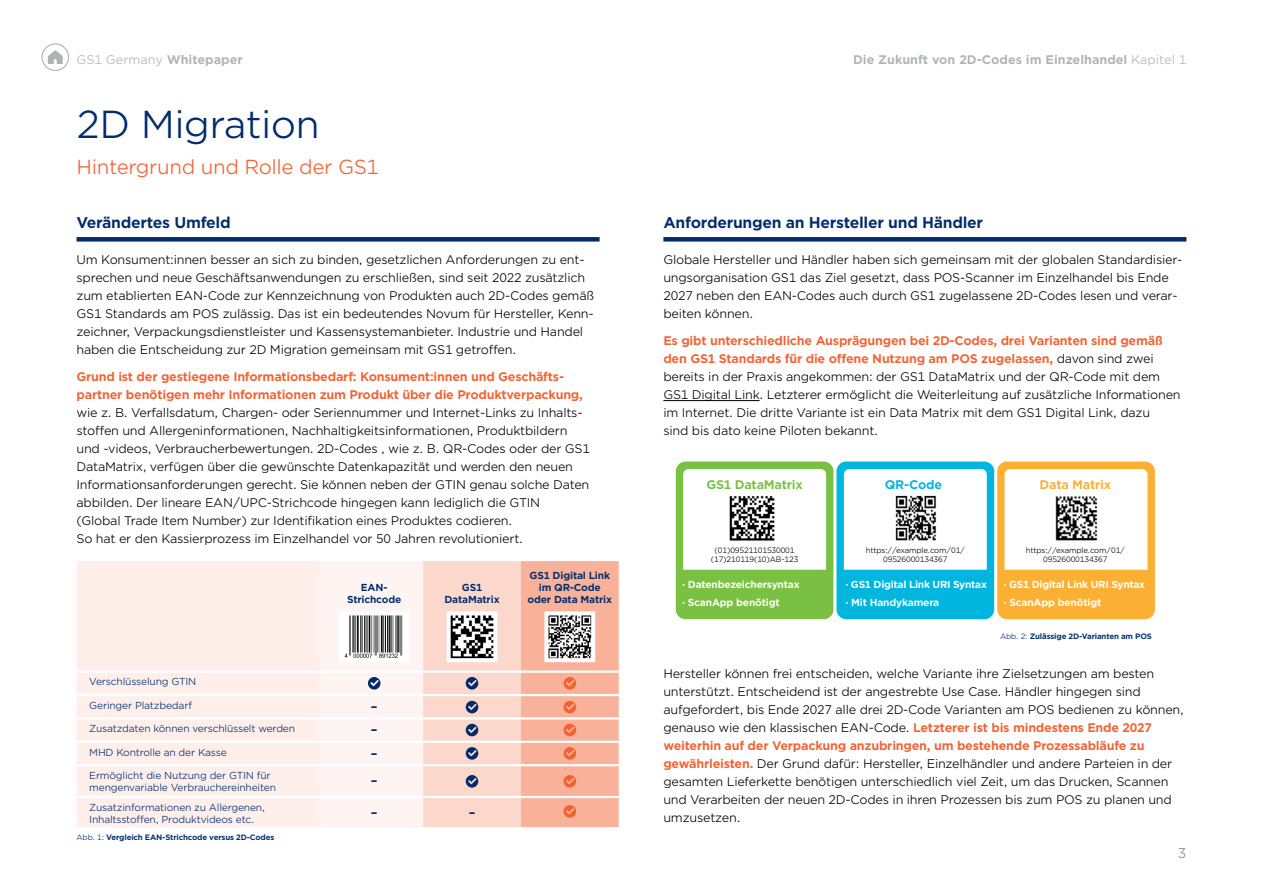
<style>
.page{position:relative;width:1263px;height:893px;background:#fff}
.page>*{position:absolute;margin:0;border:0;box-sizing:border-box;transform-origin:0 0}
.t1{font:37.5px "Gotham Office";letter-spacing:-.02em;color:#002c6c}
.t2{font:19.5px "Gotham Office";letter-spacing:-.02em;color:#f26334}
.t3{font:700 15px "Gotham Office";letter-spacing:-.02em;color:#002c6c}
.t4{font:13.5px "Gotham Office";color:#888b8d}
.t5{font:12px/18px "Gotham Office";letter-spacing:-.02em;color:#000}
.t6{font:700 12px/18px "Gotham Office";letter-spacing:-.02em;color:#f26334}
.t7{font:700 12px "Gotham Office";color:#b1b3b3}
.t8{font:12px "Gotham Office";color:#b1b3b3}
.t9{font:700 12px "Gotham Office";letter-spacing:-.02em;color:#7ac143}
.t10{font:700 12px "Gotham Office";letter-spacing:-.02em;color:#fbb034}
.t11{font:700 12px "Gotham Office";letter-spacing:-.02em;color:#00b6de}
.t12{font:700 12px/23px "Gotham Office";color:#002c6c}
.t13{font:9.75px/12px "Gotham Office";letter-spacing:-.02em;color:#002c6c}
.t14{font:700 9.75px/18px "Gotham Office";letter-spacing:-.02em;color:#fff}
.t15{font:700 9.75px/11.7px "Gotham Office";letter-spacing:-.02em;color:#002c6c;text-align:center}
.t16{font:7.5px/9px "Gotham Office";letter-spacing:-.02em;color:#000;text-align:center}
.t17{font:700 7.5px "Gotham Office";letter-spacing:-.02em;color:#002c6c}
.s1{font-weight:700}
.s2{font-weight:400}
.s3{font-weight:700;color:#f26334}
</style>
<div class="page">
<svg style="left:48px;top:50px;width:15px;height:14px"></svg>
<div style="left:41px;top:43px;width:28px;height:28px;border:1px solid #b1b3b3;border-radius:50%"></div>
<div style="left:77px;top:561px;width:346px;height:266px;background:#feefeb"></div>
<hr style="left:77px;top:670px;width:346px;height:3px;background:#fff">
<hr style="left:77px;top:694px;width:346px;height:2px;background:#fff">
<hr style="left:77px;top:717px;width:346px;height:2px;background:#fff">
<hr style="left:77px;top:741px;width:346px;height:2px;background:#fff">
<hr style="left:77px;top:764px;width:346px;height:2px;background:#fff">
<hr style="left:77px;top:796px;width:346px;height:2px;background:#fff">
<div style="left:320px;top:561px;width:103px;height:265px;background:#fef5f2"></div>
<div style="left:77px;top:237px;width:523px;height:5px;background:#002c6c"></div>
<div style="left:663px;top:237px;width:523px;height:5px;background:#002c6c"></div>
<hr style="left:663px;top:400px;width:97px;height:1px;background:#000">
<svg style="left:339px;top:612px;width:70px;height:50px"></svg>
<svg style="left:368px;top:677px;width:12px;height:13px"></svg>
<svg style="left:423px;top:561px;width:196px;height:266px;background:#efc1b3"></svg>
<div style="left:997px;top:461px;width:158px;height:158px;background:#fbb034;border-radius:10px"></div>
<div style="left:1004px;top:469px;width:143px;height:101px;background:#fff"></div>
<div style="left:836px;top:461px;width:158px;height:158px;background:#00b6de;border-radius:10px"></div>
<div style="left:676px;top:461px;width:157px;height:158px;background:#7ac143;border-radius:10px"></div>
<div style="left:683px;top:469px;width:143px;height:101px;background:#fff"></div>
<div style="left:844px;top:469px;width:143px;height:101px;background:#fff"></div>
<img style="left:887px;top:490px;width:56px;height:55px">
<img style="left:729px;top:491px;width:51px;height:49px">
<img style="left:1041px;top:487px;width:70px;height:59px">
<p class="t8" style="left:77px;top:51px;width:168px">GS1 Germany <span class="s1">Whitepaper</span></p>
<h1 class="t1" style="left:77px;top:99px;width:245px">2D Migration</h1>
<h2 class="t2" style="left:77px;top:154px;width:304px">Hintergrund und Rolle der GS1</h2>
<p class="t3" style="left:77px;top:212px;width:156px">Verändertes Umfeld</p>
<p class="t5" style="left:77px;top:250px;width:519px">Um Konsument:innen besser an sich zu binden, gesetzlichen Anforderungen zu ent&shy;sprechen und neue Geschäftsanwendungen zu erschließen, sind seit 2022 zusätzlich zum etablierten EAN-Code zur Kennzeichnung von Produkten auch 2D-Codes gemäß GS1 Standards am POS zulässig. Das ist ein bedeutendes Novum für Hersteller, Kenn&shy;zeichner, Verpackungsdienstleister und Kassensystemanbieter. Industrie und Handel haben die Entscheidung zur 2D Migration gemeinsam mit GS1 getroffen.</p>
<p class="t6" style="left:77px;top:368px;width:508px">Grund ist der gestiegene Informationsbedarf: Konsument:innen und Geschäfts&shy;partner benötigen mehr Informationen zum Produkt über die Produktverpackung,</p>
<p class="t5" style="left:77px;top:403px;width:515px">wie z. B. Verfallsdatum, Chargen- oder Seriennummer und Internet-Links zu Inhalts&shy;stoffen und Allergeninformationen, Nachhaltigkeitsinformationen, Produktbildern und -videos, Verbraucherbewertungen. 2D-Codes , wie z. B. QR-Codes oder der GS1<br>DataMatrix, verfügen über die gewünschte Datenkapazität und werden den neuen Informationsanforderungen gerecht. Sie können neben der GTIN genau solche Daten abbilden. Der lineare EAN/UPC-Strichcode hingegen kann lediglich die GTIN<br>(Global Trade Item Number) zur Identifikation eines Produktes codieren.<br>So hat er den Kassierprozess im Einzelhandel vor 50 Jahren revolutioniert.</p>
<p class="t13" style="left:89px;top:676px;width:109px">Verschlüsselung GTIN</p>
<p class="t13" style="left:89px;top:699px;width:104px">Geringer Platzbedarf</p>
<p class="t13" style="left:89px;top:722px;width:207px">Zusatzdaten können verschlüsselt werden</p>
<p class="t13" style="left:89px;top:746px;width:139px">MHD Kontrolle an der Kasse</p>
<p class="t13" style="left:89px;top:769px;width:188px">Ermöglicht die Nutzung der GTIN für mengenvariable Verbrauchereinheiten</p>
<p class="t13" style="left:89px;top:801px;width:177px">Zusatzinformationen zu Allergenen,<br>Inhaltsstoffen, Produktvideos etc.</p>
<p class="t17" style="left:77px;top:832px;width:199px"><span class="s2">Abb. 1:</span> Vergleich EAN-Strichcode versus 2D-Codes</p>
<p class="t15" style="left:347px;top:582px;width:56px">EAN-<br>Strichcode</p>
<p class="t15" style="left:444px;top:582px;width:57px">GS1<br>DataMatrix</p>
<p class="t15" style="left:527px;top:570px;width:86px">GS1 Digital Link im QR-Code oder Data Matrix</p>
<p class="t12" style="left:371px;top:695px;width:8px">– –</p>
<p class="t12" style="left:371px;top:742px;width:8px">–</p>
<p class="t12" style="left:371px;top:769px;width:8px">–</p>
<p class="t12" style="left:371px;top:801px;width:8px">–</p>
<p class="t12" style="left:469px;top:801px;width:8px">–</p>
<p class="t7" style="left:853px;top:51px;width:335px">Die Zukunft von 2D-Codes im Einzelhandel <span class="s2">Kapitel 1</span></p>
<p class="t3" style="left:663px;top:212px;width:321px">Anforderungen an Hersteller und Händler</p>
<p class="t5" style="left:663px;top:250px;width:521px">Globale Hersteller und Händler haben sich gemeinsam mit der globalen Standardisier&shy;ungsorganisation GS1 das Ziel gesetzt, dass POS-Scanner im Einzelhandel bis Ende 2027 neben den EAN-Codes auch durch GS1 zugelassene 2D-Codes lesen und verar&shy;beiten können.</p>
<p class="t5" style="left:663px;top:331px;width:519px"><span class="s3">Es gibt unterschiedliche Ausprägungen bei 2D-Codes, drei Varianten sind gemäß den GS1 Standards für die offene Nutzung am POS zugelassen,</span> davon sind zwei bereits in der Praxis angekommen: der GS1 DataMatrix und der QR-Code mit dem GS1 Digital Link. Letzterer ermöglicht die Weiterleitung auf zusätzliche Informationen im Internet. Die dritte Variante ist ein Data Matrix mit dem GS1 Digital Link, dazu<br>sind bis dato keine Piloten bekannt.</p>
<p class="t9" style="left:706px;top:476px;width:98px">GS1 DataMatrix</p>
<p class="t11" style="left:885px;top:476px;width:59px">QR-Code</p>
<p class="t10" style="left:1039px;top:476px;width:73px">Data Matrix</p>
<p class="t16" style="left:711px;top:545px;width:89px">(01)09521101530001 (17)210119(10)AB-123</p>
<p class="t16" style="left:866px;top:545px;width:101px">https://example.com/01/<br>09526000134367</p>
<p class="t16" style="left:1026px;top:545px;width:101px">https://example.com/01/<br>09526000134367</p>
<p class="t14" style="left:682px;top:575px;width:119px">· Datenbezeichersyntax · ScanApp benötigt</p>
<p class="t14" style="left:845px;top:575px;width:143px">· GS1 Digital Link URI Syntax · Mit Handykamera</p>
<p class="t14" style="left:1003px;top:575px;width:143px">· GS1 Digital Link URI Syntax · ScanApp benötigt</p>
<p class="t17" style="left:1000px;top:631px;width:153px"><span class="s2">Abb. 2:</span> Zulässige 2D-Varianten am POS</p>
<p class="t5" style="left:663px;top:664px;width:522px">Hersteller können frei entscheiden, welche Variante ihre Zielsetzungen am besten unterstützt. Entscheidend ist der angestrebte Use Case. Händler hingegen sind aufgefordert, bis Ende 2027 alle drei 2D-Code Varianten am POS bedienen zu können, genauso wie den klassischen EAN-Code. <span class="s3">Letzterer ist bis mindestens Ende 2027 weiterhin auf der Verpackung anzubringen, um bestehende Prozessabläufe zu gewährleisten.</span> Der Grund dafür: Hersteller, Einzelhändler und andere Parteien in der gesamten Lieferkette benötigen unterschiedlich viel Zeit, um das Drucken, Scannen und Verarbeiten der neuen 2D-Codes in ihren Prozessen bis zum POS zu planen und umzusetzen.</p>
<p class="t4" style="left:1178px;top:844px;width:10px">3</p>
</div>
